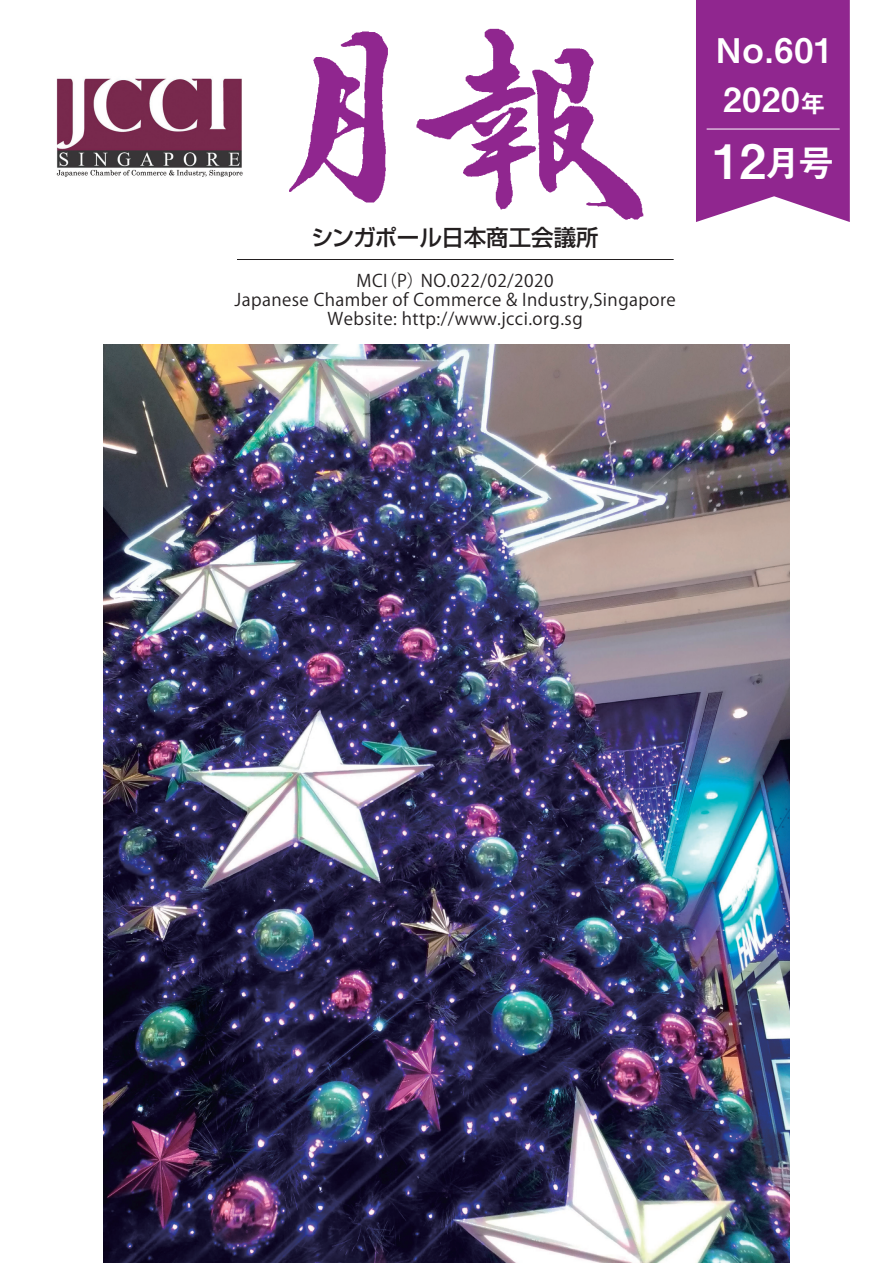
<style>
.page{position:relative;width:893px;height:1263px;background:#fff}
.page>*{position:absolute;margin:0;border:0;box-sizing:border-box;transform-origin:0 0}
.t1{font:47.55px "Midashi Go Pro MB31";color:#fff}
.t2{font:34.05px "Midashi Go Pro MB31";color:#fff}
.t3{font:33.3px "Midashi Go Pro MB31";color:#fff}
.t4{font:500 22.5px "Shin Go Pro";letter-spacing:-.005em;color:#231f20}
.t5{font:17.25px/19.4px "Koz Go Pro";letter-spacing:.025em;color:#231f20;text-align:center}
.s1{font-size:25.2px}
.s2{font-size:36.75px}
</style>
<div class="page">
<img style="left:289px;top:28px;width:355px;height:192px">
<img style="left:56px;top:78px;width:187px;height:99px">
<hr style="left:237px;top:259px;width:437px;height:1px;background:#231f20">
<div style="left:696px;top:0;width:154px;height:222px;background:#90268f"></div>
<hr style="left:707px;top:129px;width:133px;height:1px;background:#fff">
<img style="left:103px;top:344px;width:687px;height:919px">
<h3 class="t4" style="left:311px;top:219px;width:289px">シンガポール日本商工会議所</h3>
<p class="t5" style="left:234px;top:271px;width:443px">MCI（P）NO.022/02/2020<br>Japanese Chamber of Commerce &amp; Industry,Singapore<br>Website: http://www.jcci.org.sg</p>
<h2 class="t2" style="left:716px;top:23px;width:119px">No.601</h2>
<h3 class="t3" style="left:723px;top:73px;width:104px">2020<span class="s1">年</span></h3>
<h1 class="t1" style="left:713px;top:123px;width:123px">12<span class="s2">月号</span></h1>
</div>
